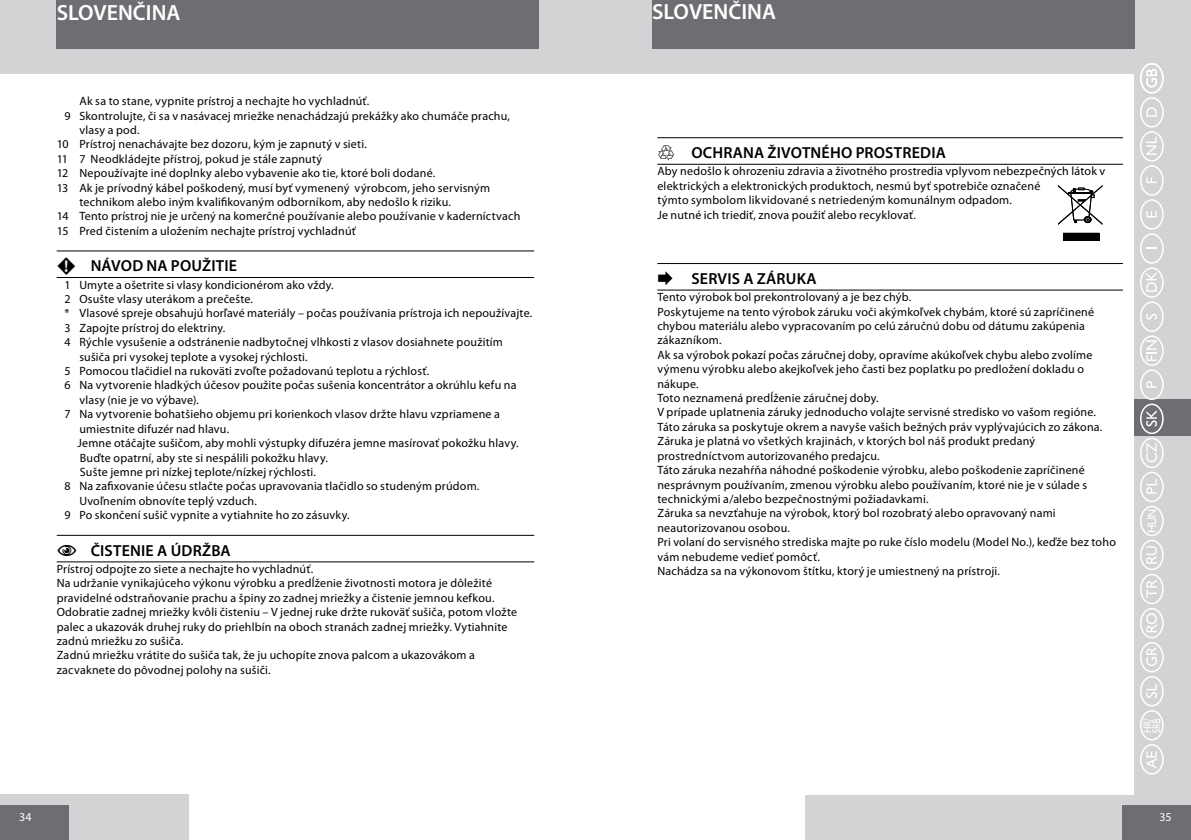
<style>
.page{position:relative;width:1191px;height:840px;background:#fff}
.page>*{position:absolute;margin:0;border:0;box-sizing:border-box;transform-origin:0 0}
.t1{font:600 22px "Myriad Pro";color:#fff}
.t2{font:600 16px "Myriad Pro";letter-spacing:.01em;color:#000}
.t3{font:12px/14.4px "Myriad Pro";letter-spacing:.02em;color:#000}
.t4{font:12px "Myriad Pro";color:#fff}
.s1{font-family:"Myriad Points";font-weight:400}
</style>
<div class="page">
<div style="left:0;top:0;width:595px;height:74px;background:#d1d3d4"></div>
<div style="left:0;top:794px;width:188px;height:45px;background:#d1d3d4"></div>
<div style="left:805px;top:794px;width:386px;height:45px;background:#d1d3d4"></div>
<div style="left:1123px;top:805px;width:68px;height:34px;background:#6d6e71"></div>
<div style="left:0;top:805px;width:68px;height:34px;background:#6d6e71"></div>
<div style="left:595px;top:0;width:596px;height:74px;background:#d1d3d4"></div>
<div style="left:652px;top:0;width:482px;height:48px;background:#6d6e71"></div>
<div style="left:57px;top:0;width:482px;height:49px;background:#6d6e71"></div>
<div style="left:1134px;top:60px;width:57px;height:741px;background:#d1d3d4"></div>
<div style="left:1134px;top:399px;width:57px;height:36px;background:#6d6e71"></div>
<div style="left:1140px;top:97px;width:23px;height:30px;border:2px solid #fff;border-radius:50%"></div>
<svg style="left:1146px;top:107px;width:10px;height:10px"></svg>
<div style="left:1140px;top:131px;width:23px;height:30px;border:2px solid #fff;border-radius:50%"></div>
<svg style="left:1146px;top:137px;width:10px;height:18px"></svg>
<div style="left:1140px;top:165px;width:23px;height:31px;border:2px solid #fff;border-radius:50%"></div>
<svg style="left:1146px;top:177px;width:10px;height:6px"></svg>
<div style="left:1140px;top:199px;width:23px;height:31px;border:2px solid #fff;border-radius:50%"></div>
<svg style="left:1146px;top:211px;width:10px;height:6px"></svg>
<div style="left:1140px;top:233px;width:23px;height:31px;border:2px solid #fff;border-radius:50%"></div>
<svg style="left:1146px;top:247px;width:10px;height:2px"></svg>
<div style="left:1140px;top:267px;width:23px;height:31px;border:2px solid #fff;border-radius:50%"></div>
<svg style="left:1146px;top:273px;width:10px;height:18px"></svg>
<div style="left:1140px;top:301px;width:23px;height:31px;border:2px solid #fff;border-radius:50%"></div>
<svg style="left:1146px;top:313px;width:10px;height:6px"></svg>
<div style="left:1140px;top:335px;width:23px;height:31px;border:2px solid #fff;border-radius:50%"></div>
<svg style="left:1146px;top:340px;width:10px;height:21px"></svg>
<div style="left:1140px;top:369px;width:23px;height:31px;border:2px solid #fff;border-radius:50%"></div>
<svg style="left:1146px;top:381px;width:10px;height:6px"></svg>
<div style="left:1140px;top:403px;width:23px;height:31px;border:2px solid #fff;border-radius:50%"></div>
<svg style="left:1146px;top:411px;width:10px;height:15px"></svg>
<div style="left:1140px;top:437px;width:23px;height:31px;border:2px solid #fff;border-radius:50%"></div>
<svg style="left:1146px;top:443px;width:10px;height:19px"></svg>
<div style="left:1140px;top:471px;width:23px;height:31px;border:2px solid #fff;border-radius:50%"></div>
<svg style="left:1146px;top:479px;width:10px;height:14px"></svg>
<div style="left:1140px;top:505px;width:23px;height:31px;border:2px solid #fff;border-radius:50%"></div>
<svg style="left:1147px;top:509px;width:9px;height:22px"></svg>
<div style="left:1140px;top:539px;width:23px;height:31px;border:2px solid #fff;border-radius:50%"></div>
<svg style="left:1146px;top:546px;width:10px;height:17px"></svg>
<div style="left:1140px;top:573px;width:23px;height:31px;border:2px solid #fff;border-radius:50%"></div>
<svg style="left:1146px;top:580px;width:10px;height:17px"></svg>
<div style="left:1140px;top:607px;width:23px;height:31px;border:2px solid #fff;border-radius:50%"></div>
<svg style="left:1146px;top:613px;width:10px;height:19px"></svg>
<div style="left:1140px;top:641px;width:23px;height:31px;border:2px solid #fff;border-radius:50%"></div>
<svg style="left:1146px;top:648px;width:10px;height:18px"></svg>
<div style="left:1140px;top:675px;width:23px;height:31px;border:2px solid #fff;border-radius:50%"></div>
<svg style="left:1146px;top:684px;width:10px;height:13px"></svg>
<div style="left:1140px;top:743px;width:23px;height:31px;border:2px solid #fff;border-radius:50%"></div>
<svg style="left:1146px;top:751px;width:10px;height:17px"></svg>
<div style="left:1140px;top:709px;width:23px;height:31px;border:2px solid #fff;border-radius:50%"></div>
<svg style="left:1143px;top:718px;width:17px;height:14px"></svg>
<div style="left:1140px;top:63px;width:23px;height:30px;border:2px solid #fff;border-radius:50%"></div>
<svg style="left:1146px;top:69px;width:10px;height:18px"></svg>
<hr style="left:57px;top:250px;width:477px;height:1px;background:#000">
<hr style="left:57px;top:277px;width:477px;height:1px;background:#000">
<hr style="left:57px;top:534px;width:477px;height:1px;background:#000">
<hr style="left:57px;top:561px;width:477px;height:1px;background:#000">
<hr style="left:657px;top:137px;width:466px;height:1px;background:#000">
<hr style="left:657px;top:164px;width:466px;height:1px;background:#000">
<hr style="left:657px;top:263px;width:466px;height:1px;background:#000">
<hr style="left:657px;top:289px;width:466px;height:1px;background:#000">
<svg style="left:1058px;top:185px;width:44px;height:55px"></svg>
<h1 class="t1" style="left:57px;top:0;width:125px">SLOVENČINA</h1>
<h1 class="t1" style="left:652px;top:-1px;width:125px">SLOVENČINA</h1>
<p class="t3" style="left:80px;top:94px;width:291px">Ak sa to stane, vypnite prístroj a nechajte ho vychladnúť.</p>
<p class="t3" style="left:64px;top:108px;width:447px">9 Skontrolujte, či sa v nasávacej mriežke nenachádzajú prekážky ako chumáče prachu,</p>
<p class="t3" style="left:79px;top:123px;width:62px">vlasy a pod.</p>
<p class="t3" style="left:57px;top:137px;width:312px">10 Prístroj nenachávajte bez dozoru, kým je zapnutý v sieti.</p>
<p class="t3" style="left:57px;top:152px;width:267px">11 7 Neodkládejte přístroj, pokud je stále zapnutý</p>
<p class="t3" style="left:57px;top:166px;width:380px">12 Nepoužívajte iné doplnky alebo vybavenie ako tie, ktoré boli dodané.</p>
<p class="t3" style="left:57px;top:180px;width:435px">13 Ak je prívodný kábel poškodený, musí byť vymenený výrobcom, jeho servisným</p>
<p class="t3" style="left:79px;top:195px;width:373px">technikom alebo iným kvalifikovaným odborníkom, aby nedošlo k riziku.</p>
<p class="t3" style="left:57px;top:209px;width:465px">14 Tento prístroj nie je určený na komerčné používanie alebo používanie v kaderníctvach</p>
<p class="t3" style="left:57px;top:224px;width:301px">15 Pred čistením a uložením nechajte prístroj vychladnúť</p>
<h2 class="t2" style="left:57px;top:257px;width:182px"><span class="s1">F</span> NÁVOD NA POUŽITIE</h2>
<p class="t3" style="left:65px;top:277px;width:271px">1 Umyte a ošetrite si vlasy kondicionérom ako vždy.</p>
<p class="t3" style="left:65px;top:292px;width:190px">2 Osušte vlasy uterákom a prečešte.</p>
<p class="t3" style="left:65px;top:306px;width:469px">* Vlasové spreje obsahujú horľavé materiály – počas používania prístroja ich nepoužívajte.</p>
<p class="t3" style="left:65px;top:320px;width:162px">3 Zapojte prístroj do elektriny.</p>
<p class="t3" style="left:65px;top:335px;width:440px">4 Rýchle vysušenie a odstránenie nadbytočnej vlhkosti z vlasov dosiahnete použitím</p>
<p class="t3" style="left:79px;top:349px;width:230px">sušiča pri vysokej teplote a vysokej rýchlosti.</p>
<p class="t3" style="left:65px;top:364px;width:366px">5 Pomocou tlačidiel na rukoväti zvoľte požadovanú teplotu a rýchlosť.</p>
<p class="t3" style="left:65px;top:378px;width:453px">6 Na vytvorenie hladkých účesov použite počas sušenia koncentrátor a okrúhlu kefu na</p>
<p class="t3" style="left:79px;top:392px;width:121px">vlasy (nie je vo výbave).</p>
<p class="t3" style="left:65px;top:407px;width:437px">7 Na vytvorenie bohatšieho objemu pri korienkoch vlasov držte hlavu vzpriamene a</p>
<p class="t3" style="left:79px;top:421px;width:151px">umiestnite difuzér nad hlavu.</p>
<p class="t3" style="left:77px;top:435px;width:443px">Jemne otáčajte sušičom, aby mohli výstupky difuzéra jemne masírovať pokožku hlavy.</p>
<p class="t3" style="left:80px;top:450px;width:249px">Buďte opatrní, aby ste si nespálili pokožku hlavy.</p>
<p class="t3" style="left:80px;top:464px;width:238px">Sušte jemne pri nízkej teplote/nízkej rýchlosti.</p>
<p class="t3" style="left:65px;top:479px;width:416px">8 Na zafixovanie účesu stlačte počas upravovania tlačidlo so studeným prúdom.</p>
<p class="t3" style="left:79px;top:493px;width:179px">Uvoľnením obnovíte teplý vzduch.</p>
<p class="t3" style="left:65px;top:508px;width:286px">9 Po skončení sušič vypnite a vytiahnite ho zo zásuvky.</p>
<h2 class="t2" style="left:57px;top:541px;width:176px"><span class="s1">C</span> ČISTENIE A ÚDRŽBA</h2>
<p class="t3" style="left:57px;top:561px;width:462px">Prístroj odpojte zo siete a nechajte ho vychladnúť.<br>Na udržanie vynikajúceho výkonu výrobku a predĺženie životnosti motora je dôležité pravidelné odstraňovanie prachu a špiny zo zadnej mriežky a čistenie jemnou kefkou.<br>Odobratie zadnej mriežky kvôli čisteniu – V jednej ruke držte rukoväť sušiča, potom vložte palec a ukazovák druhej ruky do priehlbín na oboch stranách zadnej mriežky. Vytiahnite zadnú mriežku zo sušiča.<br>Zadnú mriežku vrátite do sušiča tak, že ju uchopíte znova palcom a ukazovákom a zacvaknete do pôvodnej polohy na sušiči.</p>
<h2 class="t2" style="left:657px;top:144px;width:290px"><span class="s1">H</span> OCHRANA ŽIVOTNÉHO PROSTREDIA</h2>
<p class="t3" style="left:657px;top:164px;width:449px">Aby nedošlo k ohrozeniu zdravia a životného prostredia vplyvom nebezpečných látok v elektrických a elektronických produktoch, nesmú byť spotrebiče označené<br>týmto symbolom likvidované s netriedeným komunálnym odpadom.<br>Je nutné ich triediť, znova použiť alebo recyklovať.</p>
<h2 class="t2" style="left:657px;top:269px;width:161px"><span class="s1">E</span> SERVIS A ZÁRUKA</h2>
<p class="t3" style="left:657px;top:290px;width:460px">Tento výrobok bol prekontrolovaný a je bez chýb.<br>Poskytujeme na tento výrobok záruku voči akýmkoľvek chybám, ktoré sú zapríčinené chybou materiálu alebo vypracovaním po celú záručnú dobu od dátumu zakúpenia zákazníkom.<br>Ak sa výrobok pokazí počas záručnej doby, opravíme akúkoľvek chybu alebo zvolíme výmenu výrobku alebo akejkoľvek jeho časti bez poplatku po predložení dokladu o nákupe.<br>Toto neznamená predĺženie záručnej doby.<br>V prípade uplatnenia záruky jednoducho volajte servisné stredisko vo vašom regióne.<br>Táto záruka sa poskytuje okrem a navyše vašich bežných práv vyplývajúcich zo zákona.<br>Záruka je platná vo všetkých krajinách, v ktorých bol náš produkt predaný prostredníctvom autorizovaného predajcu.<br>Táto záruka nezahŕňa náhodné poškodenie výrobku, alebo poškodenie zapríčinené nesprávnym používaním, zmenou výrobku alebo používaním, ktoré nie je v súlade s technickými a/alebo bezpečnostnými požiadavkami.<br>Záruka sa nevzťahuje na výrobok, ktorý bol rozobratý alebo opravovaný nami neautorizovanou osobou.<br>Pri volaní do servisného strediska majte po ruke číslo modelu (Model No.), keďže bez toho vám nebudeme vedieť pomôcť.<br>Nachádza sa na výkonovom štítku, ktorý je umiestnený na prístroji.</p>
<p class="t4" style="left:19px;top:809px;width:14px">34</p>
<p class="t4" style="left:1159px;top:809px;width:14px">35</p>
</div>
